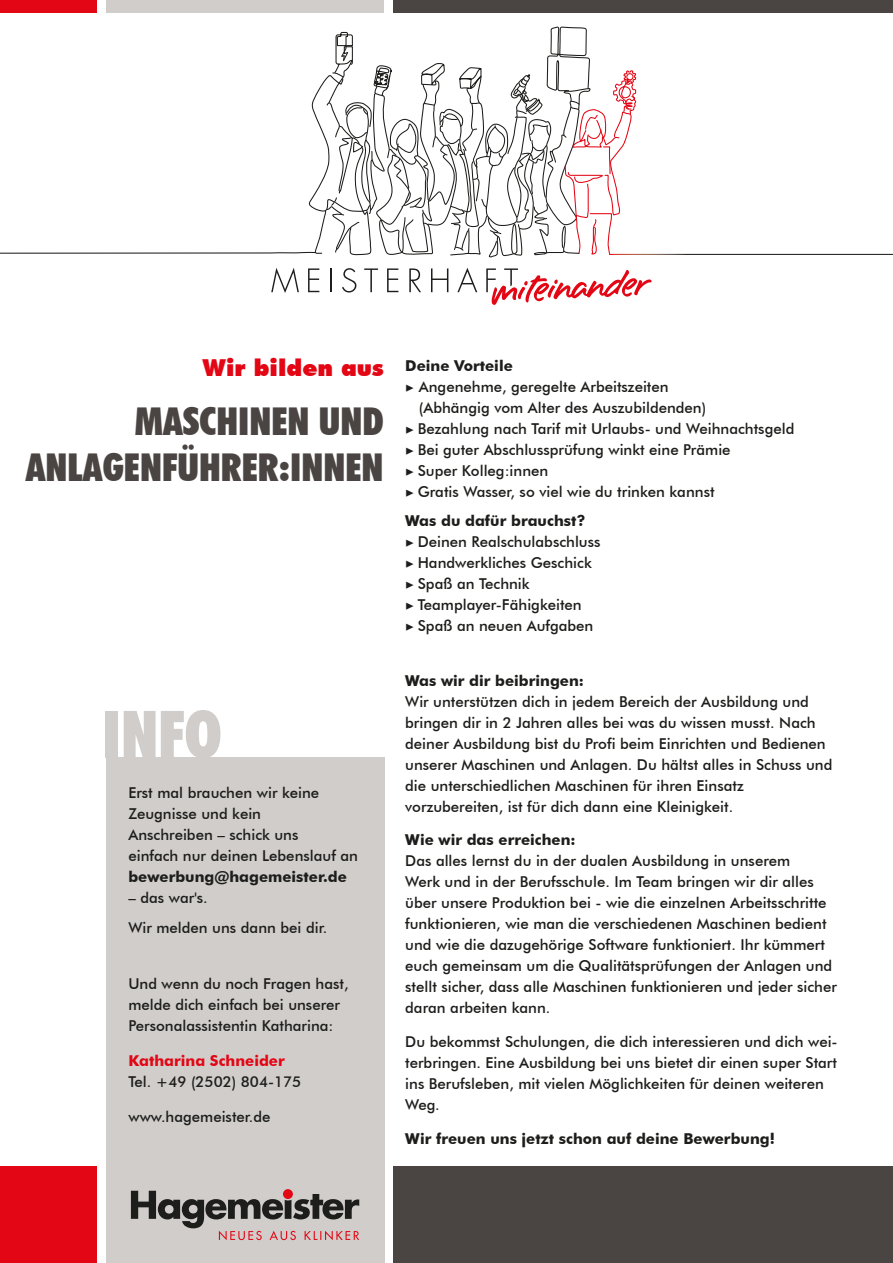
<style>
.page{position:relative;width:893px;height:1263px;background:#fff}
.page>*{position:absolute;margin:0;border:0;box-sizing:border-box;transform-origin:0 0}
.t1{font:900 condensed 65.1px "Futura BT";color:#d0cdcb}
.t2{font:900 condensed 38.4px/46px "Futura BT";color:#4a4542;text-align:right}
.t3{font:900 23.4px "Futura BT";color:#e30614}
.t4{font:500 15px/21px "Futura BT";color:#1d1d1b}
.t5{font:700 15px "Futura BT";color:#1d1d1b}
.t6{font:700 15px "Futura BT";color:#e30614}
.s1{font-family:"Minion Pro";font-weight:400}
</style>
<div class="page">
<div style="left:106px;top:758px;width:279px;height:505px;background:#d0cdcb"></div>
<div style="left:106px;top:0;width:278px;height:13px;background:#d0cdcb"></div>
<div style="left:394px;top:0;width:499px;height:13px;background:#4a4542"></div>
<div style="left:0;top:0;width:97px;height:13px;background:#e30614"></div>
<div style="left:394px;top:1166px;width:499px;height:97px;background:#4a4542"></div>
<svg style="left:131px;top:1191px;width:228px;height:49px"></svg>
<div style="left:0;top:1166px;width:97px;height:97px;background:#e30614"></div>
<div style="left:283px;top:1189px;width:10px;height:10px;background:#e30614;border-radius:50%"></div>
<svg style="left:0;top:26px;width:659px;height:279px"></svg>
<p class="t3" style="left:203px;top:354px;width:182px">Wir bilden aus</p>
<p class="t2" style="left:26px;top:398px;width:359px">MASCHINEN UND<br>ANLAGENFÜHRER:INNEN</p>
<h1 class="t1" style="left:102px;top:695px;width:121px">INFO</h1>
<p class="t4" style="left:128px;top:782px;width:231px">Erst mal brauchen wir keine<br>Zeugnisse und kein<br>Anschreiben – schick uns<br>einfach nur deinen Lebenslauf an</p>
<p class="t5" style="left:128px;top:868px;width:220px">bewerbung@hagemeister.de</p>
<p class="t4" style="left:128px;top:883px;width:200px;line-height:29.5px">– das war's.<br>Wir melden uns dann bei dir.</p>
<p class="t4" style="left:128px;top:973px;width:222px">Und wenn du noch Fragen hast, melde dich einfach bei unserer<br>Personalassistentin Katharina:</p>
<p class="t6" style="left:128px;top:1052px;width:158px">Katharina Schneider</p>
<p class="t4" style="left:128px;top:1071px;width:174px">Tel. +49 (2502) 804-175</p>
<p class="t4" style="left:128px;top:1106px;width:144px">www.hagemeister.de</p>
<p class="t5" style="left:405px;top:356px;width:109px">Deine Vorteile</p>
<p class="t4" style="left:419px;top:376px;width:289px;text-indent:-14px"><span class="s1">▶</span> Angenehme, geregelte Arbeitszeiten (Abhängig vom Alter des Auszubildenden)</p>
<p class="t4" style="left:405px;top:418px;width:391px"><span class="s1">▶</span> Bezahlung nach Tarif mit Urlaubs- und Weihnachtsgeld</p>
<p class="t4" style="left:405px;top:439px;width:327px"><span class="s1">▶</span> Bei guter Abschlussprüfung winkt eine Prämie</p>
<p class="t4" style="left:405px;top:460px;width:145px"><span class="s1">▶</span> Super Kolleg:innen</p>
<p class="t4" style="left:405px;top:481px;width:311px"><span class="s1">▶</span> Gratis Wasser, so viel wie du trinken kannst</p>
<p class="t5" style="left:405px;top:512px;width:182px">Was du dafür brauchst?</p>
<p class="t4" style="left:405px;top:531px;width:197px"><span class="s1">▶</span> Deinen Realschulabschluss</p>
<p class="t4" style="left:405px;top:552px;width:188px"><span class="s1">▶</span> Handwerkliches Geschick</p>
<p class="t4" style="left:405px;top:573px;width:126px"><span class="s1">▶</span> Spaß an Technik</p>
<p class="t4" style="left:405px;top:594px;width:178px"><span class="s1">▶</span> Teamplayer-Fähigkeiten</p>
<p class="t4" style="left:405px;top:615px;width:190px"><span class="s1">▶</span> Spaß an neuen Aufgaben</p>
<p class="t5" style="left:405px;top:671px;width:180px">Was wir dir beibringen:</p>
<p class="t4" style="left:405px;top:691px;width:429px">Wir unterstützen dich in jedem Bereich der Ausbildung und bringen dir in 2 Jahren alles bei was du wissen musst. Nach deiner Ausbildung bist du Profi beim Einrichten und Bedienen unserer Maschinen und Anlagen. Du hältst alles in Schuss und die unterschiedlichen Maschinen für ihren Einsatz vorzubereiten, ist für dich dann eine Kleinigkeit.</p>
<p class="t5" style="left:405px;top:831px;width:172px">Wie wir das erreichen:</p>
<p class="t4" style="left:405px;top:850px;width:433px">Das alles lernst du in der dualen Ausbildung in unserem<br>Werk und in der Berufsschule. Im Team bringen wir dir alles über unsere Produktion bei - wie die einzelnen Arbeitsschritte funktionieren, wie man die verschiedenen Maschinen bedient und wie die dazugehörige Software funktioniert. Ihr kümmert euch gemeinsam um die Qualitätsprüfungen der Anlagen und stellt sicher, dass alle Maschinen funktionieren und jeder sicher daran arbeiten kann.</p>
<p class="t4" style="left:405px;top:1031px;width:434px">Du bekommst Schulungen, die dich interessieren und dich wei&shy;terbringen. Eine Ausbildung bei uns bietet dir einen super Start ins Berufsleben, mit vielen Möglichkeiten für deinen weiteren Weg.</p>
<p class="t5" style="left:405px;top:1129px;width:371px">Wir freuen uns jetzt schon auf deine Bewerbung!</p>
</div>
